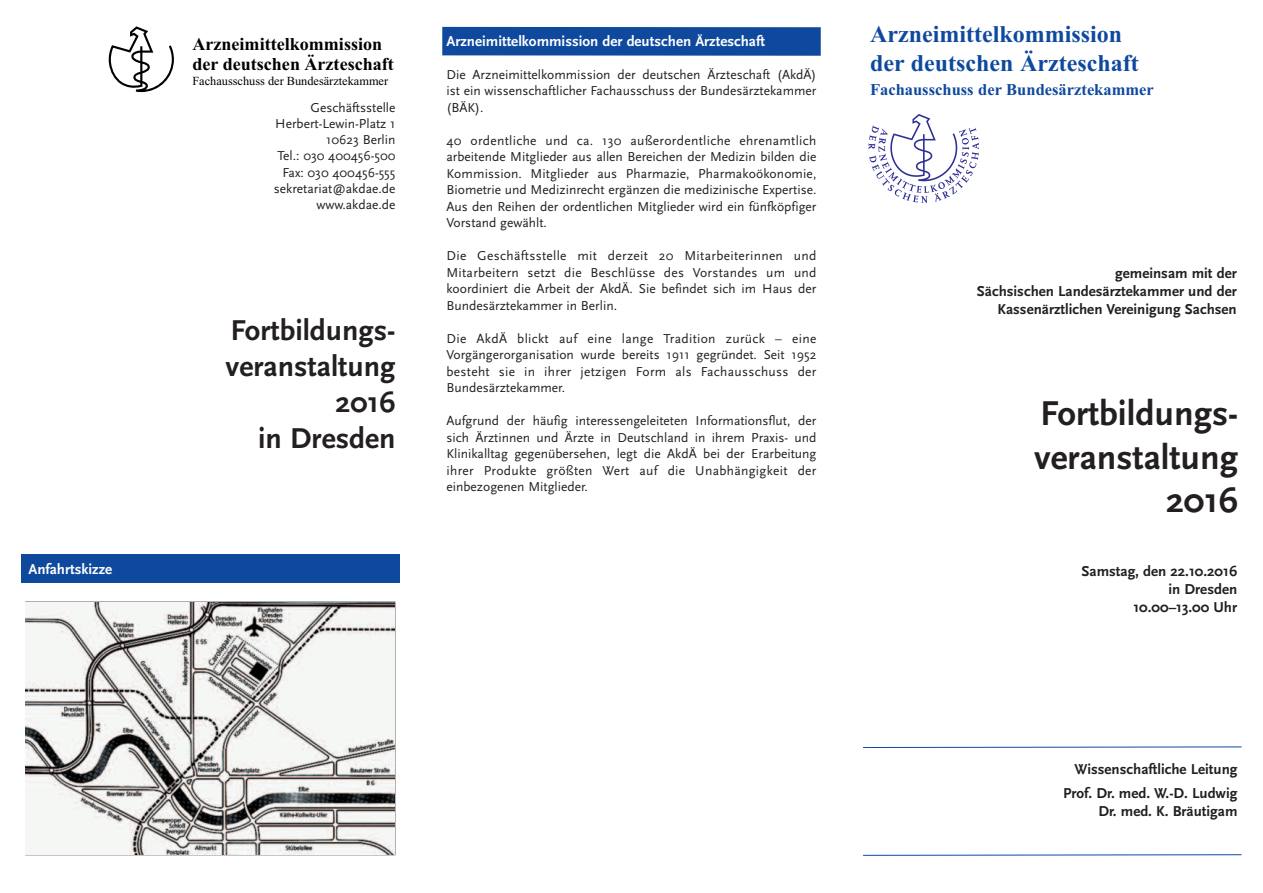
<style>
.page{position:relative;width:1263px;height:893px;background:#fff}
.page>*{position:absolute;margin:0;border:0;box-sizing:border-box;transform-origin:0 0}
.t1{font:700 36px/43.2px "Scala Sans";color:#231f20;text-align:right}
.t2{font:700 30px/36px "Scala Sans";color:#231f20;text-align:right}
.t3{font:700 24px/28.8px "Times New Roman";color:#0f499d}
.t4{font:700 18px/20px "Times New Roman";color:#000}
.t5{font:700 16.5px "Times New Roman";color:#0f499d}
.t6{font:700 15px/18px "Scala Sans";color:#231f20;text-align:right}
.t7{font:700 15px "Scala Sans";color:#fff}
.t8{font:13.5px/16.5px "Scala Sans";color:#231f20;text-align:justify}
.t9{font:12.3px "Times New Roman";color:#000}
</style>
<div class="page">
<svg style="left:868px;top:114px;width:111px;height:89px"></svg>
<svg style="left:863px;top:747px;width:379px;height:1px"></svg>
<svg style="left:863px;top:854px;width:379px;height:1px"></svg>
<div style="left:442px;top:27px;width:379px;height:29px;background:#0f499d"></div>
<div style="left:22px;top:554px;width:378px;height:29px;background:#0f499d"></div>
<svg style="left:109px;top:26px;width:65px;height:66px"></svg>
<img style="left:26px;top:602px;width:369px;height:252px">
<p class="t7" style="left:28px;top:561px;width:85px">Anfahrtskizze</p>
<h3 class="t4" style="left:192px;top:34px;width:203px">Arzneimittelkommission der deutschen Ärzteschaft</h3>
<p class="t9" style="left:192px;top:73px;width:197px">Fachausschuss der Bundesärztekammer</p>
<p class="t8" style="left:274px;top:100px;width:123px;text-align:right">Geschäftsstelle<br>Herbert-Lewin-Platz 1<br>10623 Berlin<br>Tel.: 030 400456-500<br>Fax: 030 400456-555 sekretariat@akdae.de www.akdae.de</p>
<h2 class="t2" style="left:225px;top:313px;width:172px">Fortbildungs&shy;veranstaltung<br>2016<br>in Dresden</h2>
<p class="t7" style="left:446px;top:33px;width:320px">Arzneimittelkommission der deutschen Ärzteschaft</p>
<p class="t8" style="left:446px;top:66px;width:371px">Die Arzneimittelkommission der deutschen Ärzteschaft (AkdÄ) ist ein wissenschaftlicher Fachausschuss der Bundesärztekammer (BÄK).</p>
<p class="t8" style="left:446px;top:132px;width:371px">40 ordentliche und ca. 130 außerordentliche ehrenamtlich arbeitende Mitglieder aus allen Bereichen der Medizin bilden die Kommission. Mitglieder aus Pharmazie, Pharmakoökonomie, Biometrie und Medizinrecht ergänzen die medizinische Expertise.<br>Aus den Reihen der ordentlichen Mitglieder wird ein fünfköpfiger Vorstand gewählt.</p>
<p class="t8" style="left:446px;top:248px;width:371px">Die Geschäftsstelle mit derzeit 20 Mitarbeiterinnen und Mitarbeitern setzt die Beschlüsse des Vorstandes um und koordiniert die Arbeit der AkdÄ. Sie befindet sich im Haus der Bundesärztekammer in Berlin.</p>
<p class="t8" style="left:446px;top:330px;width:371px">Die AkdÄ blickt auf eine lange Tradition zurück – eine Vorgängerorganisation wurde bereits 1911 gegründet. Seit 1952 besteht sie in ihrer jetzigen Form als Fachausschuss der Bundesärztekammer.</p>
<p class="t8" style="left:446px;top:413px;width:371px">Aufgrund der häufig interessengeleiteten Informationsflut, der sich Ärztinnen und Ärzte in Deutschland in ihrem Praxis- und Klinikalltag gegenübersehen, legt die AkdÄ bei der Erarbeitung ihrer Produkte größten Wert auf die Unabhängigkeit der einbezogenen Mitglieder.</p>
<h3 class="t3" style="left:870px;top:20px;width:270px">Arzneimittelkommission der deutschen Ärzteschaft</h3>
<p class="t5" style="left:870px;top:80px;width:285px">Fachausschuss der Bundesärztekammer</p>
<p class="t6" style="left:977px;top:264px;width:261px">gemeinsam mit der<br>Sächsischen Landesärztekammer und der<br>Kassenärztlichen Vereinigung Sachsen</p>
<h1 class="t1" style="left:1034px;top:393px;width:206px">Fortbildungs&shy;veranstaltung<br>2016</h1>
<p class="t6" style="left:1081px;top:563px;width:157px">Samstag, den 22.10.2016 in Dresden<br>10.00–13.00 Uhr</p>
<p class="t6" style="left:1063px;top:757px;width:176px;line-height:24.5px">Wissenschaftliche Leitung<br>Prof. Dr. med. W.-D. Ludwig</p>
<p class="t6" style="left:1098px;top:802px;width:141px">Dr. med. K. Bräutigam</p>
</div>
